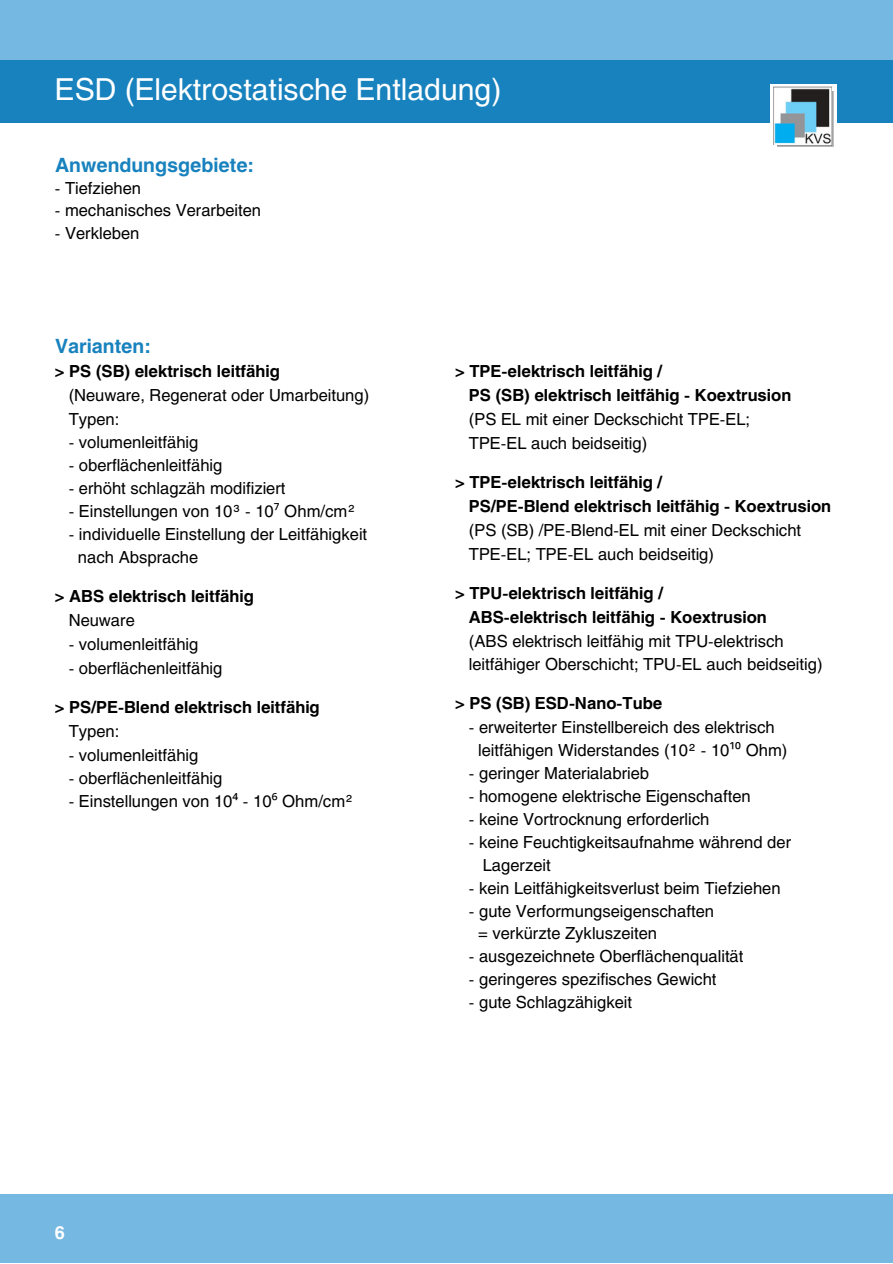
<style>
.page{position:relative;width:893px;height:1264px;background:#fff}
.page>*{position:absolute;margin:0;border:0;box-sizing:border-box;transform-origin:0 0}
.t1{font:30px "Helios";color:#fff}
.t2{font:700 19.5px "Helios";color:#1882be}
.t3{font:700 18px "Helios";color:#fff}
.t4{font:16.5px "Helios";color:#000}
.t5{font:700 16.5px "Helios";color:#000}
.s1{font-family:"Noto Sans"}
</style>
<div class="page">
<div style="left:0;top:51px;width:892px;height:72px;background:#1882be"></div>
<div style="left:0;top:0;width:892px;height:60px;background:#75b8e2"></div>
<div style="left:0;top:1194px;width:892px;height:68px;background:#75b8e2"></div>
<div style="left:770px;top:84px;width:66px;height:71px;background:#fff"></div>
<img style="left:773px;top:87px;width:61px;height:60px">
<p class="t1" style="left:55px;top:70px;width:448px">ESD (Elektrostatische Entladung)</p>
<p class="t2" style="left:55px;top:153px;width:201px">Anwendungsgebiete:</p>
<p class="t4" style="left:55px;top:177px;width:88px">- Tiefziehen</p>
<p class="t4" style="left:55px;top:200px;width:208px">- mechanisches Verarbeiten</p>
<p class="t4" style="left:55px;top:222px;width:86px">- Verkleben</p>
<p class="t2" style="left:55px;top:334px;width:97px">Varianten:</p>
<p class="t5" style="left:55px;top:360px;width:226px">&gt; PS (SB) elektrisch leitfähig</p>
<p class="t4" style="left:69px;top:384px;width:302px">(Neuware, Regenerat oder Umarbeitung)</p>
<p class="t4" style="left:69px;top:408px;width:52px">Typen:</p>
<p class="t4" style="left:69px;top:431px;width:131px">- volumenleitfähig</p>
<p class="t4" style="left:69px;top:454px;width:155px">- oberflächenleitfähig</p>
<p class="t4" style="left:69px;top:477px;width:218px">- erhöht schlagzäh modifiziert</p>
<p class="t4" style="left:69px;top:500px;width:288px">- Einstellungen von 10³ - 10<span class="s1">⁷</span> Ohm/cm²</p>
<p class="t4" style="left:69px;top:523px;width:300px">- individuelle Einstellung der Leitfähigkeit</p>
<p class="t4" style="left:78px;top:546px;width:122px">nach Absprache</p>
<p class="t5" style="left:55px;top:585px;width:201px">&gt; ABS elektrisch leitfähig</p>
<p class="t4" style="left:69px;top:609px;width:68px">Neuware</p>
<p class="t4" style="left:69px;top:633px;width:131px">- volumenleitfähig</p>
<p class="t4" style="left:69px;top:657px;width:155px">- oberflächenleitfähig</p>
<p class="t5" style="left:55px;top:696px;width:266px">&gt; PS/PE-Blend elektrisch leitfähig</p>
<p class="t4" style="left:69px;top:720px;width:52px">Typen:</p>
<p class="t4" style="left:69px;top:744px;width:131px">- volumenleitfähig</p>
<p class="t4" style="left:69px;top:767px;width:155px">- oberflächenleitfähig</p>
<p class="t4" style="left:69px;top:790px;width:286px">- Einstellungen von 10<span class="s1">⁴</span> - 10<span class="s1">⁶</span> Ohm/cm²</p>
<p class="t3" style="left:55px;top:1220px;width:12px">6</p>
<p class="t5" style="left:455px;top:360px;width:208px">&gt; TPE-elektrisch leitfähig /</p>
<p class="t5" style="left:469px;top:384px;width:324px">PS (SB) elektrisch leitfähig - Koextrusion</p>
<p class="t4" style="left:469px;top:408px;width:283px">(PS EL mit einer Deckschicht TPE-EL;</p>
<p class="t4" style="left:469px;top:432px;width:180px">TPE-EL auch beidseitig)</p>
<p class="t5" style="left:455px;top:471px;width:208px">&gt; TPE-elektrisch leitfähig /</p>
<p class="t5" style="left:469px;top:495px;width:364px">PS/PE-Blend elektrisch leitfähig - Koextrusion</p>
<p class="t4" style="left:469px;top:519px;width:334px">(PS (SB) /PE-Blend-EL mit einer Deckschicht</p>
<p class="t4" style="left:469px;top:543px;width:247px">TPE-EL; TPE-EL auch beidseitig)</p>
<p class="t5" style="left:455px;top:582px;width:209px">&gt; TPU-elektrisch leitfähig /</p>
<p class="t5" style="left:469px;top:606px;width:299px">ABS-elektrisch leitfähig - Koextrusion</p>
<p class="t4" style="left:469px;top:630px;width:316px">(ABS elektrisch leitfähig mit TPU-elektrisch</p>
<p class="t4" style="left:469px;top:653px;width:355px">leitfähiger Oberschicht; TPU-EL auch beidseitig)</p>
<p class="t5" style="left:455px;top:692px;width:209px">&gt; PS (SB) ESD-Nano-Tube</p>
<p class="t4" style="left:469px;top:716px;width:307px">- erweiterter Einstellbereich des elektrisch</p>
<p class="t4" style="left:478px;top:739px;width:311px">leitfähigen Widerstandes (10² - 10<span class="s1">¹⁰</span> Ohm)</p>
<p class="t4" style="left:469px;top:762px;width:182px">- geringer Materialabrieb</p>
<p class="t4" style="left:469px;top:785px;width:283px">- homogene elektrische Eigenschaften</p>
<p class="t4" style="left:469px;top:808px;width:242px">- keine Vortrocknung erforderlich</p>
<p class="t4" style="left:469px;top:831px;width:324px">- keine Feuchtigkeitsaufnahme während der</p>
<p class="t4" style="left:482px;top:854px;width:69px">Lagerzeit</p>
<p class="t4" style="left:469px;top:877px;width:313px">- kein Leitfähigkeitsverlust beim Tiefziehen</p>
<p class="t4" style="left:469px;top:900px;width:247px">- gute Verformungseigenschaften</p>
<p class="t4" style="left:478px;top:923px;width:180px">= verkürzte Zykluszeiten</p>
<p class="t4" style="left:469px;top:946px;width:276px">- ausgezeichnete Oberflächenqualität</p>
<p class="t4" style="left:469px;top:969px;width:249px">- geringeres spezifisches Gewicht</p>
<p class="t4" style="left:469px;top:992px;width:165px">- gute Schlagzähigkeit</p>
</div>
